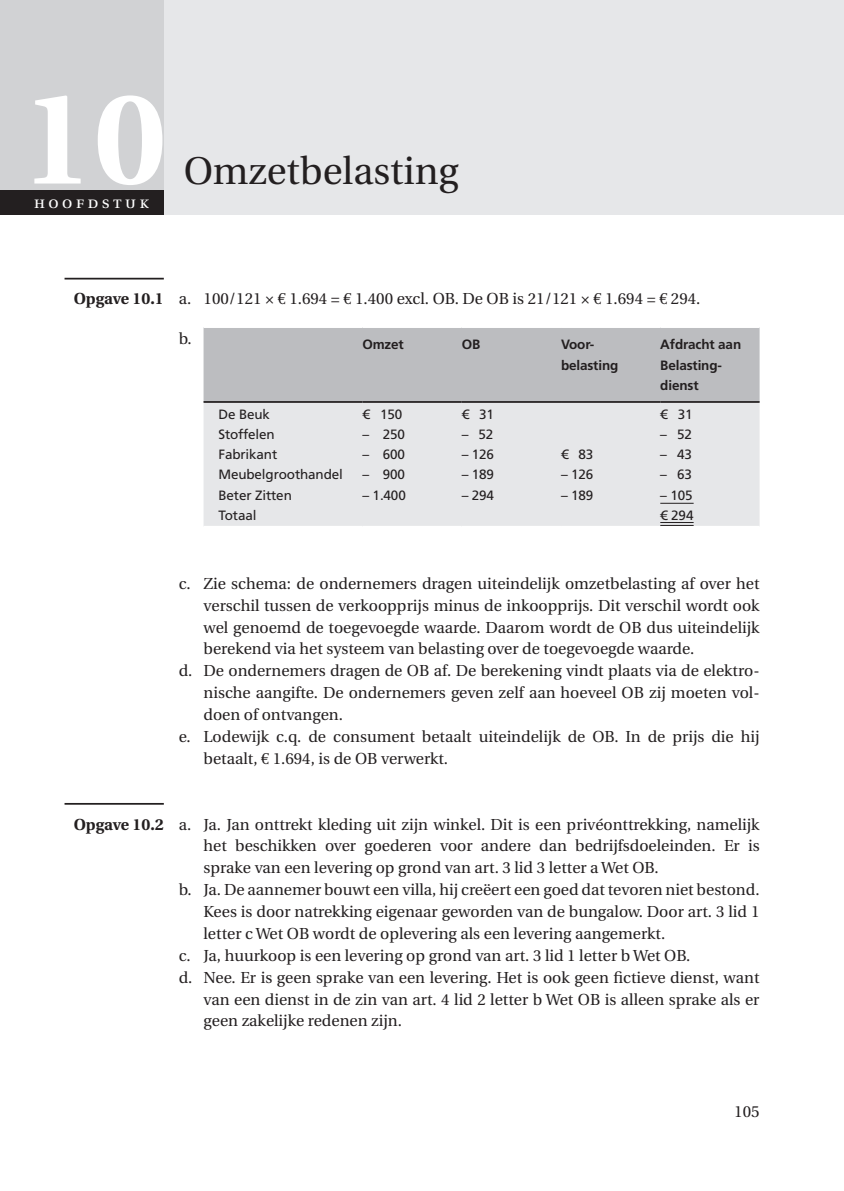
<style>
.page{position:relative;width:844px;height:1191px;background:#fff}
.page>*{position:absolute;margin:0;border:0;box-sizing:border-box;transform-origin:0 0}
.t1{font:700 129.5px "Utopia";color:#fff}
.t2{font:38.5px "Utopia";color:#231f20}
.t3{font:16.8px "Utopia Regular SC";letter-spacing:.21em;color:#fff}
.plat_inspring_ID{font:15.92px/21.9px "Utopia";color:#231f20;text-align:justify}
.tabel_naast_cijfer_o{font:15.92px "Utopia";color:#231f20}
.Tabeltekst{font:13.47px "Frutiger LT Std";letter-spacing:-.01em;color:#231f20}
.Tabel_kop{font:700 13.47px/20.1px "Frutiger LT Std";letter-spacing:-.01em;color:#231f20}
.Tabel_balans_lijn_bo{font:13.47px "Frutiger LT Std";color:#231f20}
.s1{font-weight:700}
.s2{font-family:"Euro Serif"}
</style>
<div class="page">
<div style="left:0;top:0;width:164px;height:215px;background:#d1d2d4"></div>
<div style="left:164px;top:0;width:679px;height:215px;background:#e6e7e9"></div>
<div style="left:0;top:190px;width:164px;height:25px;background:#231f20"></div>
<hr style="left:64px;top:278px;width:100px;height:1px;background:#231f20">
<hr style="left:64px;top:803px;width:100px;height:1px;background:#231f20">
<div style="left:203px;top:328px;width:556px;height:73px;background:#bcbdc0"></div>
<div style="left:203px;top:403px;width:556px;height:123px;background:#e6e7e9"></div>
<hr style="left:203px;top:401px;width:159px;height:2px;background:#231f20">
<hr style="left:362px;top:401px;width:99px;height:2px;background:#231f20">
<hr style="left:461px;top:401px;width:100px;height:2px;background:#231f20">
<hr style="left:561px;top:401px;width:99px;height:2px;background:#231f20">
<hr style="left:660px;top:401px;width:99px;height:2px;background:#231f20">
<hr style="left:660px;top:503px;width:33px;height:1px;background:#231f20">
<hr style="left:660px;top:522px;width:33px;height:1px;background:#231f20">
<hr style="left:660px;top:525px;width:33px;height:1px;background:#231f20">
<p class="t1" style="left:21px;top:65px;width:147px">10</p>
<p class="t3" style="left:34px;top:193px;width:116px">hoofdstuk</p>
<p class="t2" style="left:184px;top:149px;width:276px">Omzetbelasting</p>
<p class="plat_inspring_ID" style="left:74px;top:288px;width:628px"><span class="s1">Opgave 10.1</span> a. 100/121 × <span class="s2">€</span> 1.694 = <span class="s2">€</span> 1.400 excl. OB. De OB is 21/121 × <span class="s2">€</span> 1.694 = <span class="s2">€</span> 294.</p>
<p class="tabel_naast_cijfer_o" style="left:179px;top:329px;width:15px">b.</p>
<p class="Tabel_kop" style="left:362px;top:335px;width:43px">Omzet</p>
<p class="Tabel_kop" style="left:461px;top:335px;width:20px">OB</p>
<p class="Tabel_kop" style="left:561px;top:335px;width:59px">Voor&shy;belasting</p>
<p class="Tabel_kop" style="left:660px;top:335px;width:82px">Afdracht aan<br>Belasting&shy;dienst</p>
<p class="Tabeltekst" style="left:218px;top:406px;width:53px">De Beuk</p>
<p class="Tabeltekst" style="left:218px;top:426px;width:58px">Stoffelen</p>
<p class="Tabeltekst" style="left:218px;top:447px;width:60px">Fabrikant</p>
<p class="Tabeltekst" style="left:218px;top:467px;width:126px">Meubelgroothandel</p>
<p class="Tabeltekst" style="left:218px;top:487px;width:75px">Beter Zitten</p>
<p class="Tabeltekst" style="left:218px;top:507px;width:40px">Totaal</p>
<p class="Tabeltekst" style="left:362px;top:406px;width:41px">€ 150</p>
<p class="Tabeltekst" style="left:362px;top:426px;width:44px">– 250</p>
<p class="Tabeltekst" style="left:362px;top:447px;width:44px">– 600</p>
<p class="Tabeltekst" style="left:362px;top:467px;width:44px">– 900</p>
<p class="Tabeltekst" style="left:362px;top:487px;width:45px">– 1.400</p>
<p class="Tabeltekst" style="left:461px;top:406px;width:34px">€ 31</p>
<p class="Tabeltekst" style="left:461px;top:426px;width:33px">– 52</p>
<p class="Tabeltekst" style="left:461px;top:447px;width:34px">– 126</p>
<p class="Tabeltekst" style="left:461px;top:467px;width:34px">– 189</p>
<p class="Tabeltekst" style="left:461px;top:487px;width:34px">– 294</p>
<p class="Tabeltekst" style="left:561px;top:447px;width:34px">€ 83</p>
<p class="Tabeltekst" style="left:561px;top:467px;width:34px">– 126</p>
<p class="Tabeltekst" style="left:561px;top:487px;width:34px">– 189</p>
<p class="Tabeltekst" style="left:660px;top:406px;width:34px">€ 31</p>
<p class="Tabeltekst" style="left:660px;top:426px;width:33px">– 52</p>
<p class="Tabeltekst" style="left:660px;top:447px;width:33px">– 43</p>
<p class="Tabeltekst" style="left:660px;top:467px;width:33px">– 63</p>
<p class="Tabeltekst" style="left:660px;top:487px;width:34px">– 105</p>
<p class="Tabel_balans_lijn_bo" style="left:660px;top:507px;width:35px">€ 294</p>
<p class="plat_inspring_ID" style="left:203px;top:573px;width:557px;text-indent:-25px">c. Zie schema: de ondernemers dragen uiteindelijk omzetbelasting af over het verschil tussen de verkoopprijs minus de inkoopprijs. Dit verschil wordt ook wel genoemd de toegevoegde waarde. Daarom wordt de OB dus uiteindelijk berekend via het systeem van belasting over de toegevoegde waarde.</p>
<p class="plat_inspring_ID" style="left:203px;top:660px;width:557px;text-indent:-25px">d. De ondernemers dragen de OB af. De berekening vindt plaats via de elektro&shy;nische aangifte. De ondernemers geven zelf aan hoeveel OB zij moeten vol&shy;doen of ontvangen.</p>
<p class="plat_inspring_ID" style="left:203px;top:726px;width:557px;text-indent:-25px">e. Lodewijk c.q. de consument betaalt uiteindelijk de OB. In de prijs die hij betaalt, <span class="s2">€</span> 1.694, is de OB verwerkt.</p>
<p class="plat_inspring_ID" style="left:203px;top:813px;width:557px;text-indent:-130px"><span class="s1">Opgave 10.2</span> a. Ja. Jan onttrekt kleding uit zijn winkel. Dit is een privéonttrekking, namelijk het beschikken over goederen voor andere dan bedrijfsdoeleinden. Er is sprake van een levering op grond van art. 3 lid 3 letter a Wet OB.</p>
<p class="plat_inspring_ID" style="left:203px;top:879px;width:557px;text-indent:-25px">b. Ja. De aannemer bouwt een villa, hij creëert een goed dat tevoren niet bestond.<br>Kees is door natrekking eigenaar geworden van de bungalow. Door art. 3 lid 1 letter c Wet OB wordt de oplevering als een levering aangemerkt.</p>
<p class="plat_inspring_ID" style="left:179px;top:944px;width:513px">c. Ja, huurkoop is een levering op grond van art. 3 lid 1 letter b Wet OB.</p>
<p class="plat_inspring_ID" style="left:203px;top:966px;width:557px;text-indent:-25px">d. Nee. Er is geen sprake van een levering. Het is ook geen fictieve dienst, want van een dienst in de zin van art. 4 lid 2 letter b Wet OB is alleen sprake als er geen zakelijke redenen zijn.</p>
<p class="plat_inspring_ID" style="left:734px;top:1101px;width:27px">105</p>
</div>
